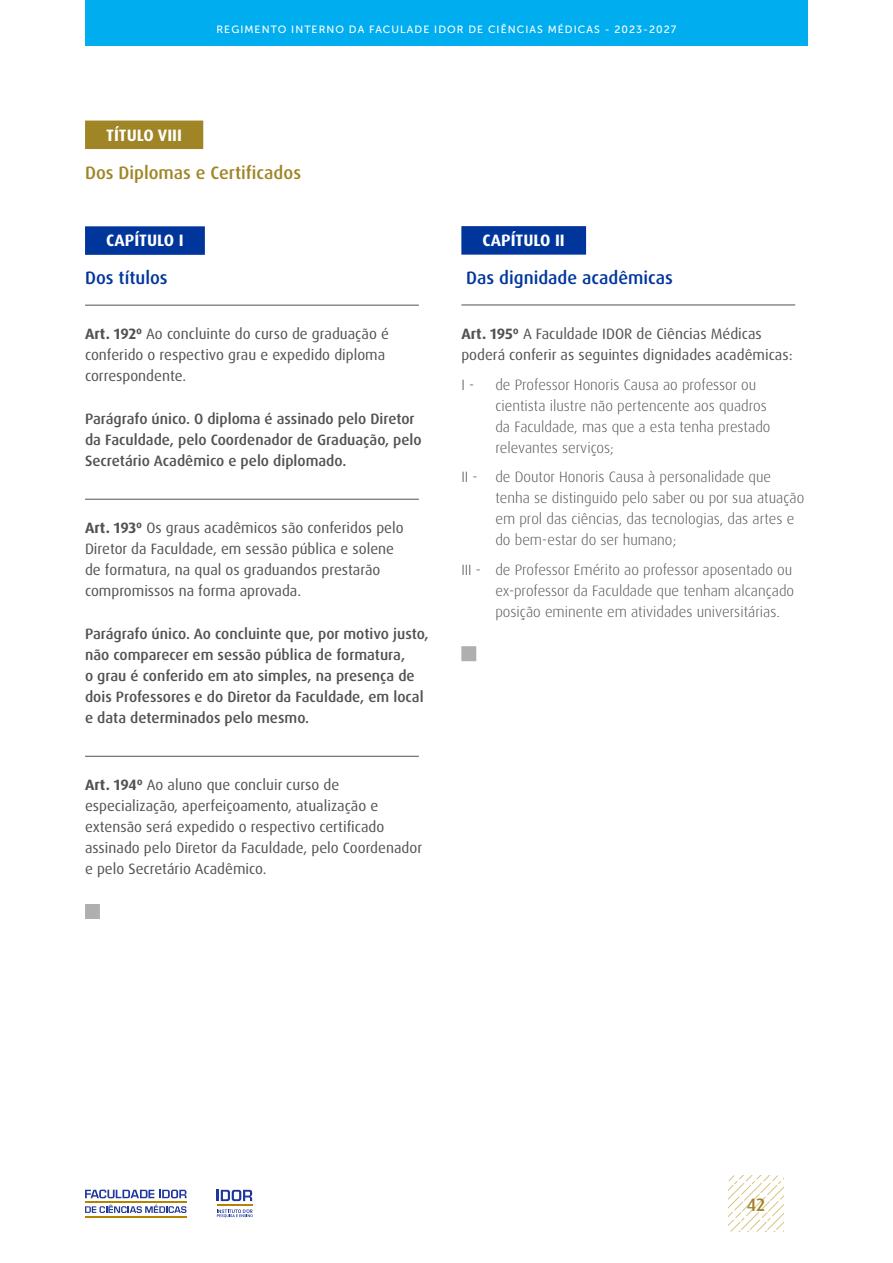
<style>
.page{position:relative;width:893px;height:1263px;background:#fff}
.page>*{position:absolute;margin:0;border:0;box-sizing:border-box;transform-origin:0 0}
.capítulos_tit{font:500 18px "Dax Pro";color:#00369c}
.tit{font:500 18px "Dax Pro";color:#a08527}
.capítulos{font:700 16.5px "Dax Pro";color:#fff}
.títulos{font:700 16.5px "Dax Pro";color:#fff}
.art{font:15px/21px "Dax Pro";color:#525252}
.tops_1{font:300 15px/21px "Dax Pro";color:#525252}
.parágrafo_único{font:500 15px/21px "Dax Pro";color:#525252}
.t1{font:10.5px "Museo Sans 500";letter-spacing:.1em;color:#fff}
.s1{font-weight:700}
</style>
<div class="page">
<svg style="left:728px;top:1176px;width:55px;height:55px"></svg>
<div style="left:85px;top:0;width:723px;height:46px;background:#00aeef"></div>
<svg style="left:217px;top:1209px;width:36px;height:8px"></svg>
<svg style="left:217px;top:1190px;width:35px;height:11px"></svg>
<hr style="left:217px;top:1204px;width:35px;height:2px;background:#b48300">
<hr style="left:85px;top:1201px;width:101px;height:2px;background:#b38200">
<hr style="left:85px;top:1216px;width:101px;height:1px;background:#b38200">
<svg style="left:85px;top:1189px;width:101px;height:9px"></svg>
<svg style="left:85px;top:1204px;width:101px;height:9px"></svg>
<div style="left:85px;top:121px;width:118px;height:28px;background:#a08527"></div>
<div style="left:85px;top:226px;width:120px;height:29px;background:#00369c"></div>
<hr style="left:85px;top:305px;width:334px;height:1px;background:#525252">
<hr style="left:85px;top:499px;width:334px;height:1px;background:#525252">
<hr style="left:85px;top:756px;width:334px;height:1px;background:#525252">
<div style="left:85px;top:904px;width:15px;height:15px;background:#adafb0"></div>
<div style="left:461px;top:226px;width:125px;height:29px;background:#00369c"></div>
<hr style="left:461px;top:305px;width:334px;height:1px;background:#525252">
<div style="left:461px;top:646px;width:15px;height:15px;background:#adafb0"></div>
<p class="t1" style="left:217px;top:24px;width:461px">REGIMENTO INTERNO DA FACULADE IDOR DE CIÊNCIAS MÉDICAS - 2023-2027</p>
<p class="títulos" style="left:106px;top:124px;width:77px">TÍTULO VIII</p>
<p class="tit" style="left:85px;top:161px;width:218px">Dos Diplomas e Certificados</p>
<p class="capítulos" style="left:106px;top:230px;width:79px">CAPÍTULO I</p>
<p class="capítulos_tit" style="left:85px;top:266px;width:84px">Dos títulos</p>
<p class="art" style="left:85px;top:324px;width:305px"><span class="s1">Art. 192º</span> Ao concluinte do curso de graduação é conferido o respectivo grau e expedido diploma correspondente.</p>
<p class="parágrafo_único" style="left:85px;top:408px;width:338px">Parágrafo único. O diploma é assinado pelo Diretor da Faculdade, pelo Coordenador de Graduação, pelo<br>Secretário Acadêmico e pelo diplomado.</p>
<p class="art" style="left:85px;top:518px;width:320px"><span class="s1">Art. 193º</span> Os graus acadêmicos são conferidos pelo Diretor da Faculdade, em sessão pública e solene de formatura, na qual os graduandos prestarão compromissos na forma aprovada.</p>
<p class="parágrafo_único" style="left:85px;top:623px;width:345px">Parágrafo único. Ao concluinte que, por motivo justo, não comparecer em sessão pública de formatura,<br>o grau é conferido em ato simples, na presença de dois Professores e do Diretor da Faculdade, em local e data determinados pelo mesmo.</p>
<p class="art" style="left:85px;top:775px;width:339px"><span class="s1">Art. 194º</span> Ao aluno que concluir curso de especialização, aperfeiçoamento, atualização e extensão será expedido o respectivo certificado assinado pelo Diretor da Faculdade, pelo Coordenador e pelo Secretário Acadêmico.</p>
<p class="capítulos" style="left:483px;top:230px;width:84px">CAPÍTULO II</p>
<p class="capítulos_tit" style="left:466px;top:266px;width:208px">Das dignidade acadêmicas</p>
<p class="art" style="left:461px;top:323px;width:333px"><span class="s1">Art. 195º</span> A Faculdade IDOR de Ciências Médicas poderá conferir as seguintes dignidades acadêmicas:</p>
<p class="tops_1" style="left:461px;top:374px;width:14px">I -</p>
<p class="tops_1" style="left:495px;top:374px;width:277px">de Professor Honoris Causa ao professor ou cientista ilustre não pertencente aos quadros da Faculdade, mas que a esta tenha prestado relevantes serviços;</p>
<p class="tops_1" style="left:495px;top:466px;width:310px;text-indent:-34px">II - de Doutor Honoris Causa à personalidade que tenha se distinguido pelo saber ou por sua atuação em prol das ciências, das tecnologias, das artes e do bem-estar do ser humano;</p>
<p class="tops_1" style="left:495px;top:559px;width:300px;text-indent:-34px">III - de Professor Emérito ao professor aposentado ou ex-professor da Faculdade que tenham alcançado posição eminente em atividades universitárias.</p>
<p class="tit" style="left:747px;top:1193px;width:20px">42</p>
</div>
